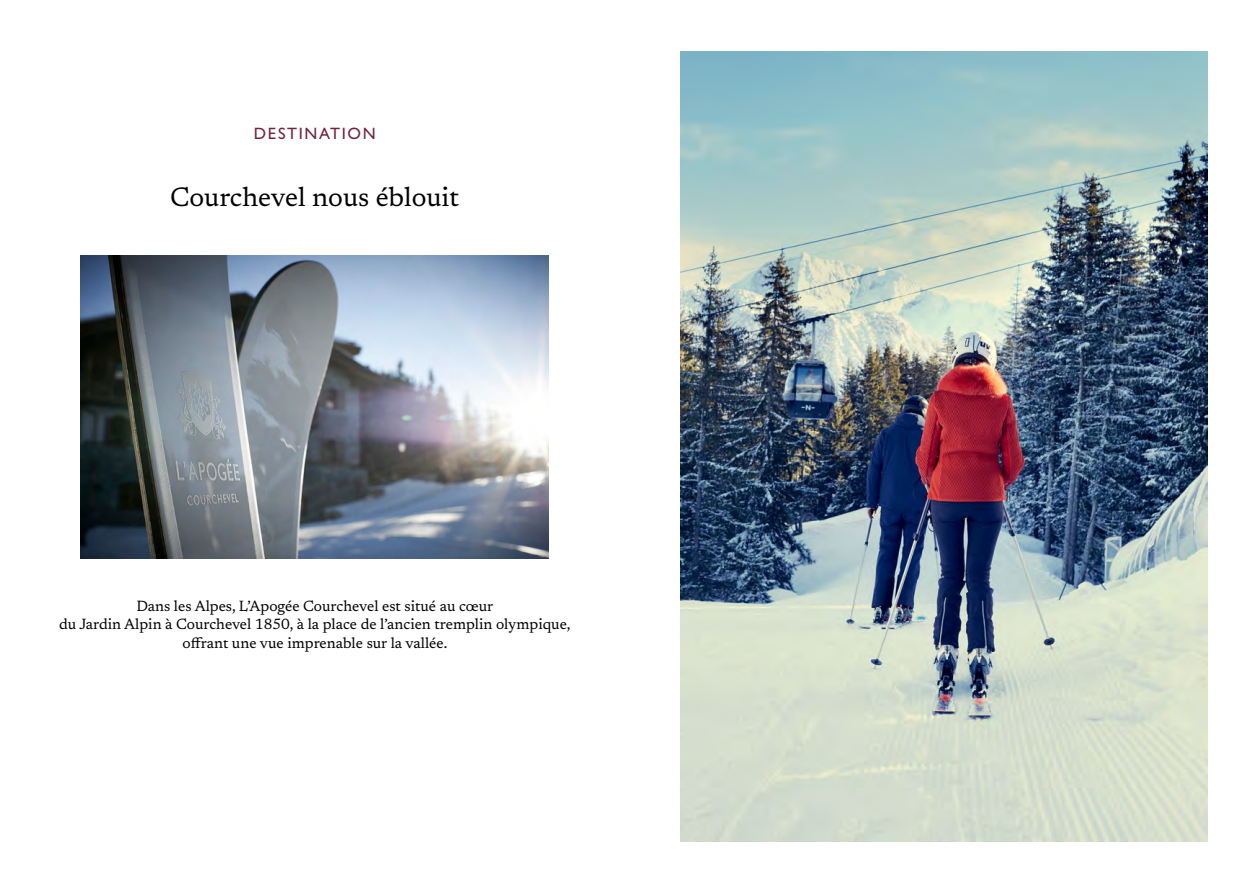
<style>
.page{position:relative;width:1259px;height:893px;background:#fff}
.page>*{position:absolute;margin:0;border:0;box-sizing:border-box;transform-origin:0 0}
.t1{font:27px "Newsreader";color:#000}
.t2{font:500 16.5px "Gill Sans MT Pro";letter-spacing:.1em;color:#71253d}
.t3{font:15px/18.8px "Newsreader";color:#000;text-align:center}
</style>
<div class="page">
<img style="left:81px;top:255px;width:468px;height:303px">
<img style="left:680px;top:51px;width:528px;height:791px">
<p class="t2" style="left:254px;top:124px;width:123px">DESTINATION</p>
<h1 class="t1" style="left:170px;top:177px;width:291px">Courchevel nous éblouit</h1>
<p class="t3" style="left:59px;top:595px;width:513px">Dans les Alpes, L’Apogée Courchevel est situé au cœur<br>du Jardin Alpin à Courchevel 1850, à la place de l’ancien tremplin olympique, offrant une vue imprenable sur la vallée.</p>
</div>
